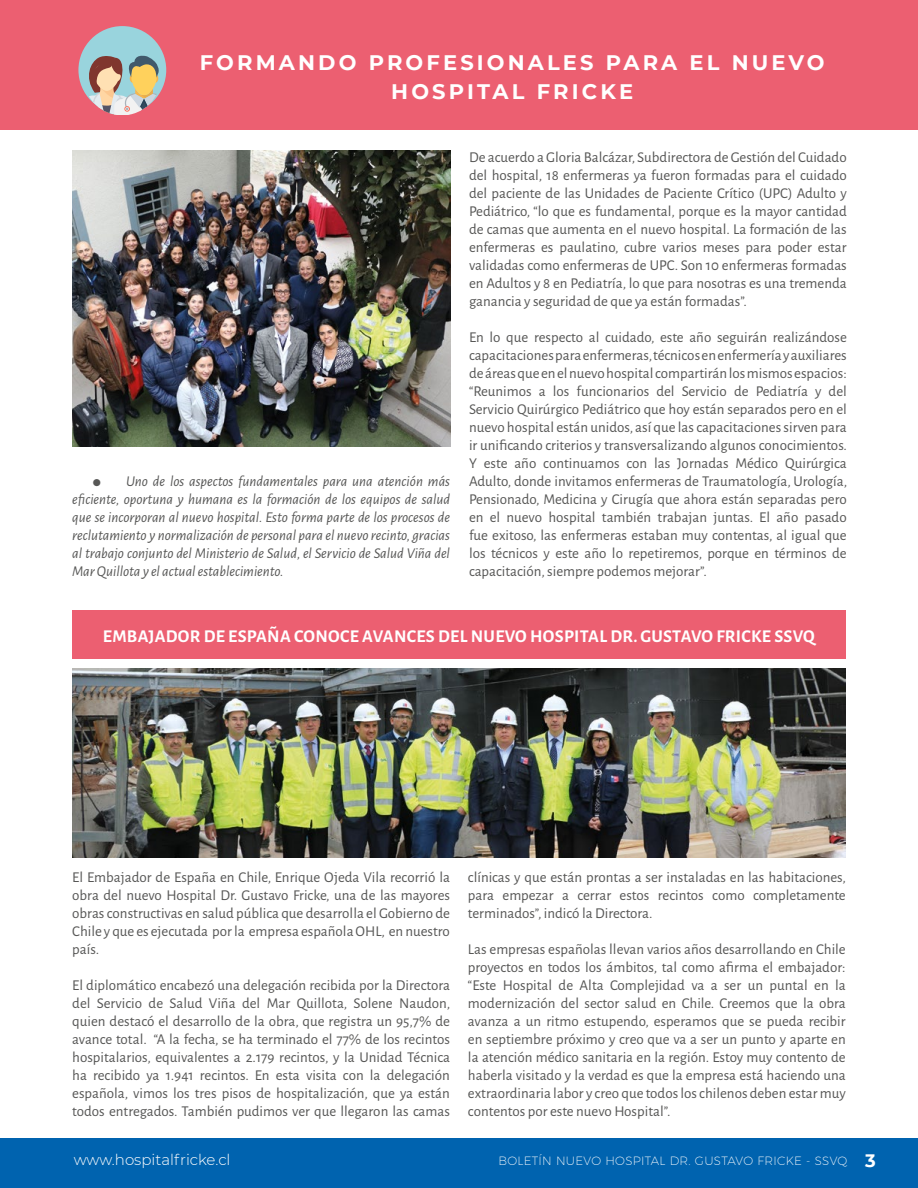
<style>
.page{position:relative;width:918px;height:1188px;background:#fff}
.page>*{position:absolute;margin:0;border:0;box-sizing:border-box;transform-origin:0 0}
.t1{font:700 21px/28.5px "Montserrat";letter-spacing:.15em;color:#fff;text-align:center}
.t2{font:700 18px "Alegreya Sans";letter-spacing:.015em;color:#fff}
.t3{font:15px/18px "Alegreya Sans";color:#575756;text-align:justify}
.t4{font:italic 15px/18px "Alegreya Sans";color:#575756;text-align:justify}
.t5{font:300 15px "Montserrat";color:#fff}
.t6{font:200 12px "Montserrat";letter-spacing:.025em;color:#fff}
.s1{font-weight:700;font-size:18px}
</style>
<div class="page">
<div style="left:0;top:0;width:918px;height:129px;background:#ec5f71"></div>
<div style="left:72px;top:610px;width:774px;height:48px;background:#ec5f71"></div>
<img style="left:72px;top:669px;width:773px;height:189px">
<img style="left:73px;top:151px;width:377px;height:296px">
<div style="left:78px;top:26px;width:88px;height:88px;background:#99d4dd;border-radius:50%"></div>
<svg style="left:84px;top:55px;width:77px;height:60px"></svg>
<div style="left:1px;top:1138px;width:917px;height:50px;background:#0063af"></div>
<hr style="left:0;top:1138px;width:1px;height:50px;background:#0063af">
<h1 class="t1" style="left:200px;top:48px;width:626px">FORMANDO PROFESIONALES PARA EL NUEVO<br>HOSPITAL FRICKE</h1>
<p class="t4" style="left:72px;top:472px;width:379px;text-indent:54px">Uno de los aspectos fundamentales para una atención más eficiente, oportuna y humana es la formación de los equipos de salud que se incorporan al nuevo hospital. Esto forma parte de los procesos de reclutamiento y normalización de personal para el nuevo recinto, gracias al trabajo conjunto del Ministerio de Salud, el Servicio de Salud Viña del Mar Quillota y el actual establecimiento.</p>
<p class="t3" style="left:469px;top:147px;width:379px">De acuerdo a Gloria Balcázar, Subdirectora de Gestión del Cuidado del hospital, 18 enfermeras ya fueron formadas para el cuidado del paciente de las Unidades de Paciente Crítico (UPC) Adulto y Pediátrico, “lo que es fundamental, porque es la mayor cantidad de camas que aumenta en el nuevo hospital. La formación de las enfermeras es paulatino, cubre varios meses para poder estar validadas como enfermeras de UPC. Son 10 enfermeras formadas en Adultos y 8 en Pediatría, lo que para nosotras es una tremenda ganancia y seguridad de que ya están formadas”.</p>
<p class="t3" style="left:469px;top:327px;width:380px">En lo que respecto al cuidado, este año seguirán realizándose capacitaciones para enfermeras, técnicos en enfermería y auxiliares de áreas que en el nuevo hospital compartirán los mismos espacios: “Reunimos a los funcionarios del Servicio de Pediatría y del Servicio Quirúrgico Pediátrico que hoy están separados pero en el nuevo hospital están unidos, así que las capacitaciones sirven para ir unificando criterios y transversalizando algunos conocimientos.<br>Y este año continuamos con las Jornadas Médico Quirúrgica Adulto, donde invitamos enfermeras de Traumatología, Urología, Pensionado, Medicina y Cirugía que ahora están separadas pero en el nuevo hospital también trabajan juntas. El año pasado fue exitoso, las enfermeras estaban muy contentas, al igual que los técnicos y este año lo repetiremos, porque en términos de capacitación, siempre podemos mejorar”.</p>
<p class="t2" style="left:103px;top:623px;width:714px">EMBAJADOR DE ESPAÑA CONOCE AVANCES DEL NUEVO HOSPITAL DR. GUSTAVO FRICKE SSVQ</p>
<p class="t3" style="left:72px;top:867px;width:379px">El Embajador de España en Chile, Enrique Ojeda Vila recorrió la obra del nuevo Hospital Dr. Gustavo Fricke, una de las mayores obras constructivas en salud pública que desarrolla el Gobierno de Chile y que es ejecutada por la empresa española OHL, en nuestro país.</p>
<p class="t3" style="left:72px;top:975px;width:379px">El diplomático encabezó una delegación recibida por la Directora del Servicio de Salud Viña del Mar Quillota, Solene Naudon, quien destacó el desarrollo de la obra, que registra un 95,7% de avance total. “A la fecha, se ha terminado el 77% de los recintos hospitalarios, equivalentes a 2.179 recintos, y la Unidad Técnica ha recibido ya 1.941 recintos. En esta visita con la delegación española, vimos los tres pisos de hospitalización, que ya están todos entregados. También pudimos ver que llegaron las camas</p>
<p class="t3" style="left:468px;top:867px;width:379px">clínicas y que están prontas a ser instaladas en las habitaciones, para empezar a cerrar estos recintos como completamente terminados”, indicó la Directora.</p>
<p class="t3" style="left:468px;top:939px;width:379px">Las empresas españolas llevan varios años desarrollando en Chile proyectos en todos los ámbitos, tal como afirma el embajador: “Este Hospital de Alta Complejidad va a ser un puntal en la modernización del sector salud en Chile. Creemos que la obra avanza a un ritmo estupendo, esperamos que se pueda recibir en septiembre próximo y creo que va a ser un punto y aparte en la atención médico sanitaria en la región. Estoy muy contento de haberla visitado y la verdad es que la empresa está haciendo una extraordinaria labor y creo que todos los chilenos deben estar muy contentos por este nuevo Hospital”.</p>
<p class="t5" style="left:74px;top:1150px;width:158px">www.hospitalfricke.cl</p>
<p class="t6" style="left:498px;top:1151px;width:379px">BOLETÍN NUEVO HOSPITAL DR. GUSTAVO FRICKE - SSVQ <span class="s1">3</span></p>
</div>
